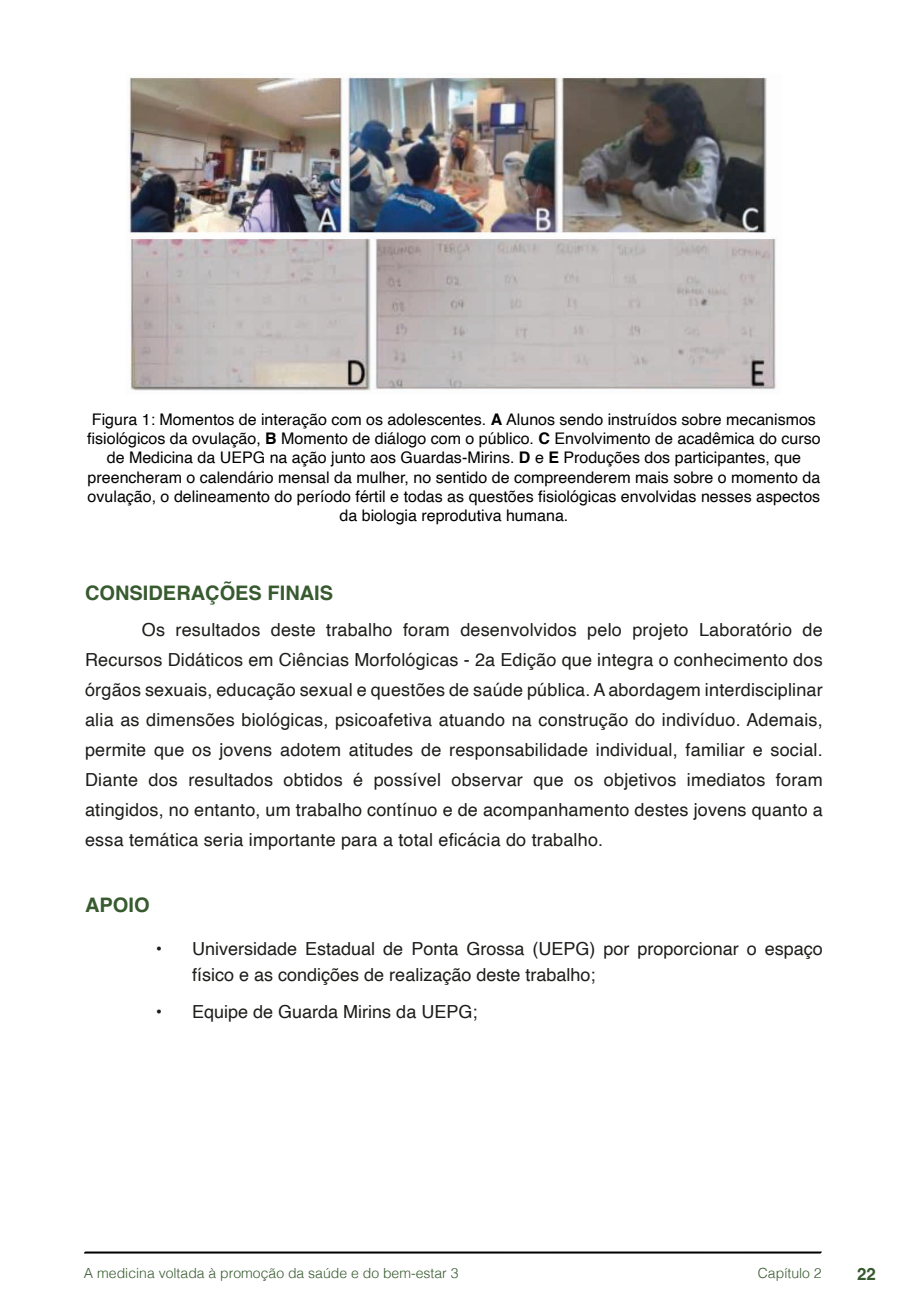
<style>
.page{position:relative;width:908px;height:1304px;background:#fff}
.page>*{position:absolute;margin:0;border:0;box-sizing:border-box;transform-origin:0 0}
.t1{font:700 20px "Helvetica";color:#375a2f}
.t2{font:18px/30px "Helvetica";color:#1d1d1b;text-align:justify}
.t3{font:700 16.8px "Helvetica";color:#375a2f}
.t4{font:16px/19.2px "Helvetica";color:#000;text-align:center}
.t5{font:300 14px "Helvetica";color:#375a2f}
.s1{font-weight:700}
</style>
<div class="page">
<svg style="left:84px;top:1251px;width:737px;height:3px;background:#515151"></svg>
<img style="left:126px;top:76px;width:650px;height:315px">
<p class="t4" style="left:87px;top:410px;width:734px">Figura 1: Momentos de interação com os adolescentes. <span class="s1">A</span> Alunos sendo instruídos sobre mecanismos fisiológicos da ovulação, <span class="s1">B</span> Momento de diálogo com o público. <span class="s1">C</span> Envolvimento de acadêmica do curso de Medicina da UEPG na ação junto aos Guardas-Mirins. <span class="s1">D</span> e <span class="s1">E</span> Produções dos participantes, que preencheram o calendário mensal da mulher, no sentido de compreenderem mais sobre o momento da ovulação, o delineamento do período fértil e todas as questões fisiológicas envolvidas nesses aspectos da biologia reprodutiva humana.</p>
<p class="t1" style="left:85px;top:581px;width:249px">CONSIDERAÇÕES FINAIS</p>
<p class="t2" style="left:85px;top:615px;width:738px;text-indent:57px">Os resultados deste trabalho foram desenvolvidos pelo projeto Laboratório de Recursos Didáticos em Ciências Morfológicas - 2a Edição que integra o conhecimento dos órgãos sexuais, educação sexual e questões de saúde pública. A abordagem interdisciplinar alia as dimensões biológicas, psicoafetiva atuando na construção do indivíduo. Ademais, permite que os jovens adotem atitudes de responsabilidade individual, familiar e social.<br>Diante dos resultados obtidos é possível observar que os objetivos imediatos foram atingidos, no entanto, um trabalho contínuo e de acompanhamento destes jovens quanto a essa temática seria importante para a total eficácia do trabalho.</p>
<p class="t1" style="left:85px;top:893px;width:66px">APOIO</p>
<p class="t2" style="left:192px;top:936px;width:632px;line-height:26px;text-indent:-36px">• Universidade Estadual de Ponta Grossa (UEPG) por proporcionar o espaço físico e as condições de realização deste trabalho;</p>
<p class="t2" style="left:156px;top:998px;width:323px">• Equipe de Guarda Mirins da UEPG;</p>
<p class="t5" style="left:84px;top:1261px;width:376px">A medicina voltada à promoção da saúde e do bem-estar 3</p>
<p class="t5" style="left:757px;top:1261px;width:65px">Capítulo 2</p>
<p class="t3" style="left:856px;top:1264px;width:20px">22</p>
</div>
